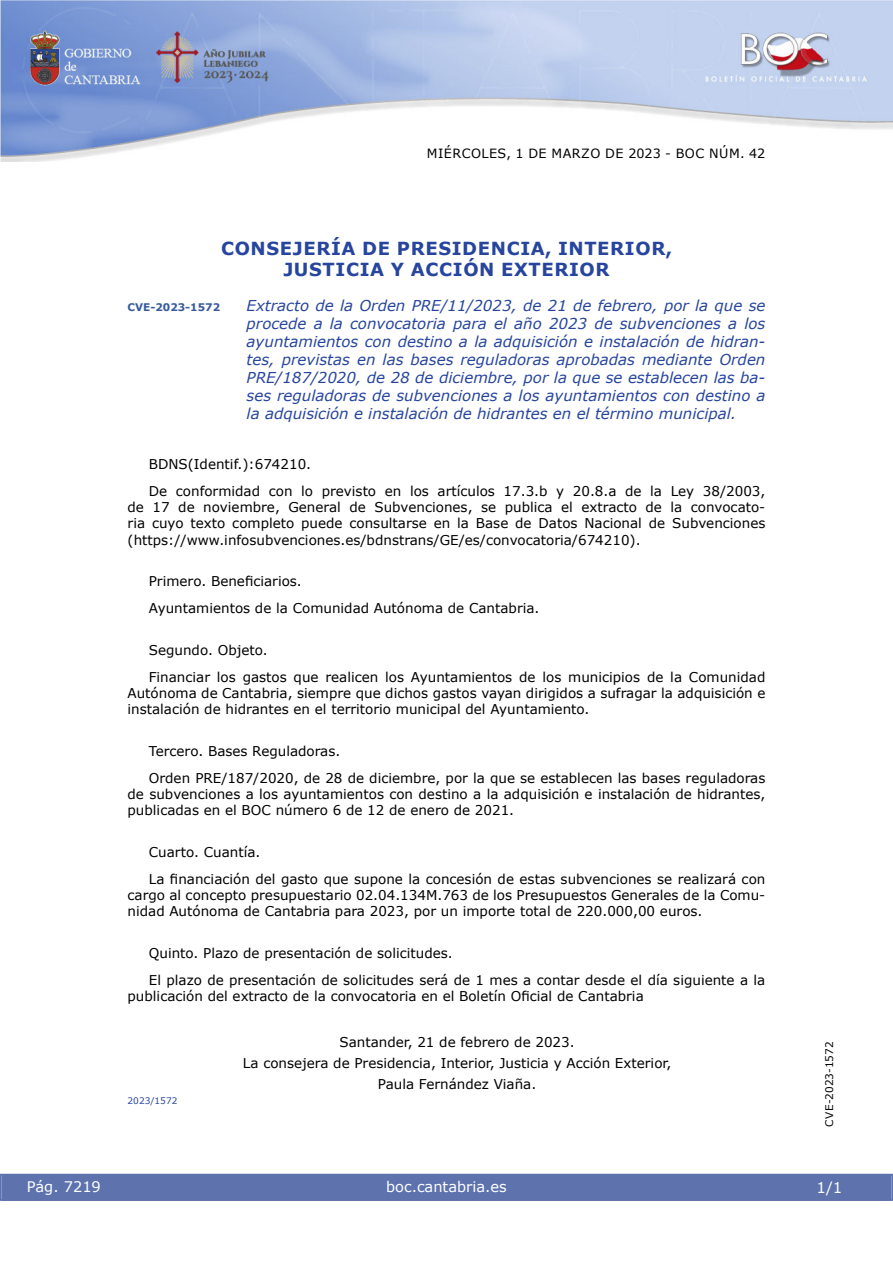
<style>
.page{position:relative;width:893px;height:1263px;background:#fff}
.page>*{position:absolute;margin:0;border:0;box-sizing:border-box;transform-origin:0 0}
.emisor_text2{font:700 18px/21px "Verdana";letter-spacing:.035em;color:#27459e;text-align:center}
.Titulo_text{font:italic 15px/18px "Verdana";color:#27459e;text-align:justify}
.t1{font:15px "Verdana 2";color:#fff}
.t2{font:14.55px "Verdana 2";color:#fff}
.inicio_de_parrafo{font:13.5px/16.2px "Verdana 2";color:#000;text-align:justify}
.inicio_de_parrafo-2{font:13.5px/16.2px "Verdana";color:#000}
.center{font:13.5px "Verdana 2";color:#000}
.center-2{font:13.5px "Verdana";color:#000}
.t3{font:12.75px "Verdana 2";letter-spacing:.035em;color:#000}
.t4{font:10.5px "Verdana 2";color:#000}
.Titulo_text-2{font:700 10.5px "Verdana";color:#385b9e}
.numero_exp{font:9px "Verdana 2";color:#27459e}
.s1{font-family:"Verdana"}
</style>
<div class="page">
<img style="left:0;top:0;width:893px;height:161px">
<div style="left:1px;top:1174px;width:890px;height:27px;background:#5e73ae"></div>
<p class="t3" style="left:427px;top:144px;width:340px">MIÉRCOLES, 1 DE MARZO DE 2023 - BOC NÚM. 42</p>
<p class="emisor_text2" style="left:221px;top:238px;width:453px">CONSEJERÍA DE PRESIDENCIA, INTERIOR,<br>JUSTICIA Y ACCIÓN EXTERIOR</p>
<p class="Titulo_text-2" style="left:128px;top:300px;width:94px">CVE-2023-1572</p>
<p class="Titulo_text" style="left:247px;top:296px;width:520px">Extracto de la Orden PRE/11/2023, de 21 de febrero, por la que se procede a la convocatoria para el año 2023 de subvenciones a los ayuntamientos con destino a la adquisición e instalación de hidran&shy;tes, previstas en las bases reguladoras aprobadas mediante Orden PRE/187/2020, de 28 de diciembre, por la que se establecen las ba&shy;ses reguladoras de subvenciones a los ayuntamientos con destino a la adquisición e instalación de hidrantes en el término municipal.</p>
<p class="inicio_de_parrafo" style="left:149px;top:456px;width:164px">BDNS(Identif.):674210.</p>
<p class="inicio_de_parrafo" style="left:128px;top:483px;width:639px;text-indent:21px">De conformidad con lo previsto en los artículos 17.3.b y 20.8.a de la Ley 38/2003, de 17 de noviembre, General de Subvenciones, se publica el extracto de la convocato&shy;ria cuyo texto completo puede consultarse en la Base de Datos Nacional de Subvenciones (https://www.infosubvenciones.es/bdnstrans/GE/es/convocatoria/674210).</p>
<p class="inicio_de_parrafo-2" style="left:149px;top:573px;width:155px">Primero. Beneficiarios.</p>
<p class="inicio_de_parrafo" style="left:149px;top:600px;width:392px">Ayuntamientos de la Comunidad Autónoma de Cantabria.</p>
<p class="inicio_de_parrafo" style="left:149px;top:642px;width:120px">Segundo. Objeto.</p>
<p class="inicio_de_parrafo" style="left:128px;top:669px;width:639px;text-indent:21px">Financiar los gastos que realicen los Ayuntamientos de los municipios de la Comunidad Autónoma de Cantabria, siempre que dichos gastos vayan dirigidos a sufragar la adquisición e instalación de hidrantes en el territorio municipal del Ayuntamiento.</p>
<p class="inicio_de_parrafo" style="left:149px;top:743px;width:193px">Tercero. Bases Reguladoras.</p>
<p class="inicio_de_parrafo" style="left:128px;top:769px;width:639px;text-indent:21px">Orden PRE/187/2020, de 28 de diciembre, por la que se establecen las bases reguladoras de subvenciones a los ayuntamientos con destino a la adquisición e instalación de hidrantes, publicadas en el BOC número 6 de 12 de enero de 2021.</p>
<p class="inicio_de_parrafo" style="left:149px;top:844px;width:113px">Cuarto. Cuantía.</p>
<p class="inicio_de_parrafo" style="left:128px;top:870px;width:639px;text-indent:21px"><span class="s1">La financiación del gasto que supone la concesión de estas subvenciones se realizará con </span>cargo al concepto presupuestario 02.04.134M.763 de los Presupuestos Generales de la Comu&shy;nidad Autónoma de Cantabria para 2023, por un importe total de 220.000,00 euros.</p>
<p class="inicio_de_parrafo-2" style="left:149px;top:945px;width:305px">Quinto. Plazo de presentación de solicitudes.</p>
<p class="inicio_de_parrafo-2" style="left:128px;top:971px;width:639px;text-indent:21px">El plazo de presentación de solicitudes será de 1 mes a contar desde el día siguiente a la publicación del extracto de la convocatoria en el Boletín Oficial de Cantabria</p>
<p class="center" style="left:340px;top:1032px;width:237px">Santander, 21 de febrero de 2023.</p>
<p class="center" style="left:243px;top:1053px;width:430px">La consejera de Presidencia, Interior, Justicia y Acción Exterior,</p>
<p class="center-2" style="left:378px;top:1074px;width:160px">Paula Fernández Viaña.</p>
<p class="numero_exp" style="left:128px;top:1095px;width:51px">2023/1572</p>
<p class="t2" style="left:27px;top:1177px;width:76px">Pág. 7219</p>
<p class="t2" style="left:386px;top:1177px;width:122px">boc.cantabria.es</p>
<p class="t4" style="left:822px;top:1126px;width:87px;rotate:-90deg">CVE-2023-1572</p>
<p class="t1" style="left:816px;top:1177px;width:27px">1/1</p>
</div>
